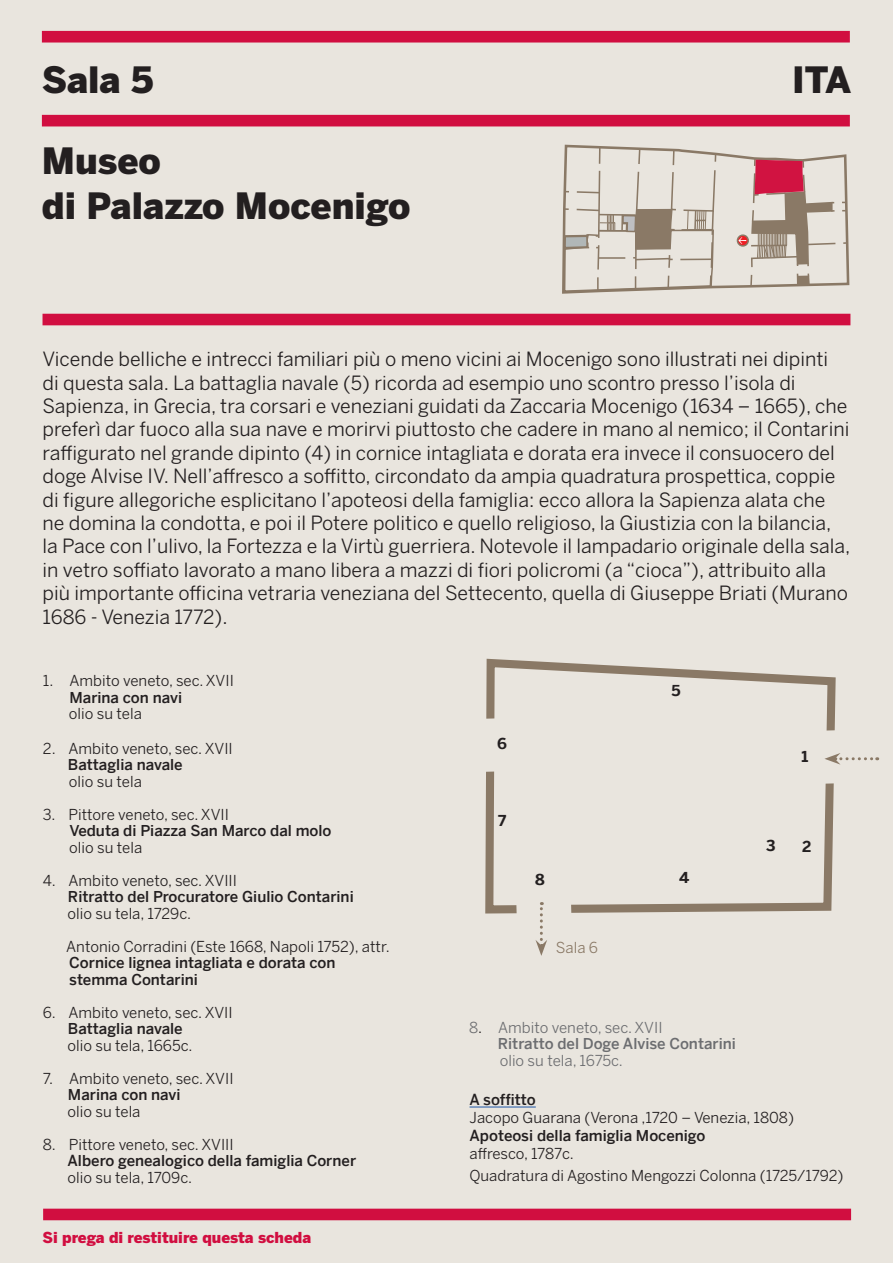
<style>
.page{position:relative;width:893px;height:1263px;background:#e9e5de}
.page>*{position:absolute;margin:0;border:0;box-sizing:border-box;transform-origin:0 0}
.t1{font:900 36px/45px "Benton Sans";color:#231f20}
.t2{font:19.5px/23.4px "Benton Sans";color:#231f20}
.t3{font:700 15.15px "Benton Sans";color:#231f20}
.t4{font:15px/21.6px "Benton Sans";color:#231f20}
.t5{font:500 15px/16.5px "Benton Sans";color:#231f20}
.t6{font:500 15px/15.8px "Benton Sans";color:#6c6d70}
.t7{font:900 15px "Benton Sans";color:#d10e40}
.t8{font:15px "Benton Sans";color:#6c6d70}
.t9{font:15px "Benton Sans";color:#8a7966}
.s1{font-weight:400}
.s2{font-weight:400;color:#231f20}
</style>
<div class="page">
<div style="left:43px;top:1209px;width:808px;height:11px;background:#d10e40"></div>
<div style="left:42px;top:31px;width:808px;height:12px;background:#d10e40"></div>
<div style="left:43px;top:314px;width:807px;height:11px;background:#d10e40"></div>
<div style="left:42px;top:115px;width:808px;height:11px;background:#d10e40"></div>
<hr style="left:470px;top:1107px;width:66px;height:1px;background:#1e56a6">
<svg style="left:485px;top:658px;width:351px;height:256px"></svg>
<svg style="left:485px;top:718px;width:32px;height:54px"></svg>
<svg style="left:823px;top:729px;width:56px;height:55px"></svg>
<svg style="left:516px;top:900px;width:56px;height:56px"></svg>
<svg style="left:562px;top:144px;width:288px;height:150px"></svg>
<h1 class="t1" style="left:42px;top:56px;width:113px">Sala 5</h1>
<h1 class="t1" style="left:792px;top:57px;width:61px">ITA</h1>
<h1 class="t1" style="left:42px;top:138px;width:370px">Museo<br>di Palazzo Mocenigo</h1>
<p class="t2" style="left:43px;top:347px;width:809px">Vicende belliche e intrecci familiari più o meno vicini ai Mocenigo sono illustrati nei dipinti<br>di questa sala. La battaglia navale (5) ricorda ad esempio uno scontro presso l’isola di Sapienza, in Grecia, tra corsari e veneziani guidati da Zaccaria Mocenigo (1634 – 1665), che preferì dar fuoco alla sua nave e morirvi piuttosto che cadere in mano al nemico; il Contarini raffigurato nel grande dipinto (4) in cornice intagliata e dorata era invece il consuocero del doge Alvise IV. Nell’affresco a soffitto, circondato da ampia quadratura prospettica, coppie di figure allegoriche esplicitano l’apoteosi della famiglia: ecco allora la Sapienza alata che ne domina la condotta, e poi il Potere politico e quello religioso, la Giustizia con la bilancia, la Pace con l’ulivo, la Fortezza e la Virtù guerriera. Notevole il lampadario originale della sala, in vetro soffiato lavorato a mano libera a mazzi di fiori policromi (a “cioca”), attribuito alla più importante officina vetraria veneziana del Settecento, quella di Giuseppe Briati (Murano 1686 - Venezia 1772).</p>
<p class="t4" style="left:43px;top:670px;width:192px">1. Ambito veneto, sec. XVII</p>
<p class="t5" style="left:69px;top:689px;width:114px">Marina con navi</p>
<p class="t4" style="left:69px;top:703px;width:74px">olio su tela</p>
<p class="t4" style="left:43px;top:737px;width:191px">2. Ambito veneto, sec. XVII</p>
<p class="t5" style="left:68px;top:756px;width:116px">Battaglia navale</p>
<p class="t4" style="left:69px;top:770px;width:74px">olio su tela</p>
<p class="t4" style="left:43px;top:803px;width:188px">3. Pittore veneto, sec. XVII</p>
<p class="t5" style="left:69px;top:822px;width:264px">Veduta di Piazza San Marco dal molo</p>
<p class="t4" style="left:69px;top:836px;width:74px">olio su tela</p>
<p class="t4" style="left:43px;top:869px;width:196px">4. Ambito veneto, sec. XVIII</p>
<p class="t5" style="left:68px;top:888px;width:287px">Ritratto del Procuratore Giulio Contarini</p>
<p class="t4" style="left:68px;top:902px;width:125px">olio su tela, 1729c.</p>
<p class="t4" style="left:66px;top:935px;width:325px">Antonio Corradini (Este 1668, Napoli 1752), attr.</p>
<p class="t5" style="left:69px;top:954px;width:268px">Cornice lignea intagliata e dorata con stemma Contarini</p>
<p class="t4" style="left:43px;top:1001px;width:191px">6. Ambito veneto, sec. XVII</p>
<p class="t5" style="left:68px;top:1020px;width:116px">Battaglia navale</p>
<p class="t4" style="left:68px;top:1034px;width:126px">olio su tela, 1665c.</p>
<p class="t4" style="left:43px;top:1067px;width:192px">7. Ambito veneto, sec. XVII</p>
<p class="t5" style="left:68px;top:1086px;width:114px">Marina con navi</p>
<p class="t4" style="left:68px;top:1100px;width:74px">olio su tela</p>
<p class="t4" style="left:43px;top:1133px;width:192px">8. Pittore veneto, sec. XVIII</p>
<p class="t5" style="left:68px;top:1152px;width:290px">Albero genealogico della famiglia Corner</p>
<p class="t4" style="left:68px;top:1166px;width:126px">olio su tela, 1709c.</p>
<p class="t7" style="left:43px;top:1229px;width:270px">Si prega di restituire questa scheda</p>
<p class="t3" style="left:497px;top:734px;width:11px">6</p>
<p class="t3" style="left:498px;top:812px;width:10px">7</p>
<p class="t3" style="left:535px;top:870px;width:11px">8</p>
<p class="t9" style="left:556px;top:939px;width:44px">Sala 6</p>
<p class="t3" style="left:672px;top:681px;width:11px">5</p>
<p class="t3" style="left:679px;top:868px;width:12px">4</p>
<p class="t3" style="left:801px;top:747px;width:8px">1</p>
<p class="t3" style="left:766px;top:837px;width:11px">3</p>
<p class="t3" style="left:802px;top:837px;width:11px">2</p>
<p class="t6" style="left:498px;top:1020px;width:240px;text-indent:-29px"><span class="s1">8</span><span class="s2">.</span> <span class="s1">Ambito veneto, sec. XVII<br></span>Ritratto del Doge Alvise Contarini</p>
<p class="t8" style="left:500px;top:1051px;width:125px">olio su tela, 1675c.</p>
<p class="t5" style="left:469px;top:1091px;width:68px">A soffitto</p>
<p class="t4" style="left:469px;top:1107px;width:326px">Jacopo Guarana (Verona ,1720 – Venezia, 1808)</p>
<p class="t5" style="left:469px;top:1127px;width:237px">Apoteosi della famiglia Mocenigo</p>
<p class="t4" style="left:469px;top:1143px;width:376px">affresco, 1787c.<br>Quadratura di Agostino Mengozzi Colonna (1725/1792)</p>
</div>
